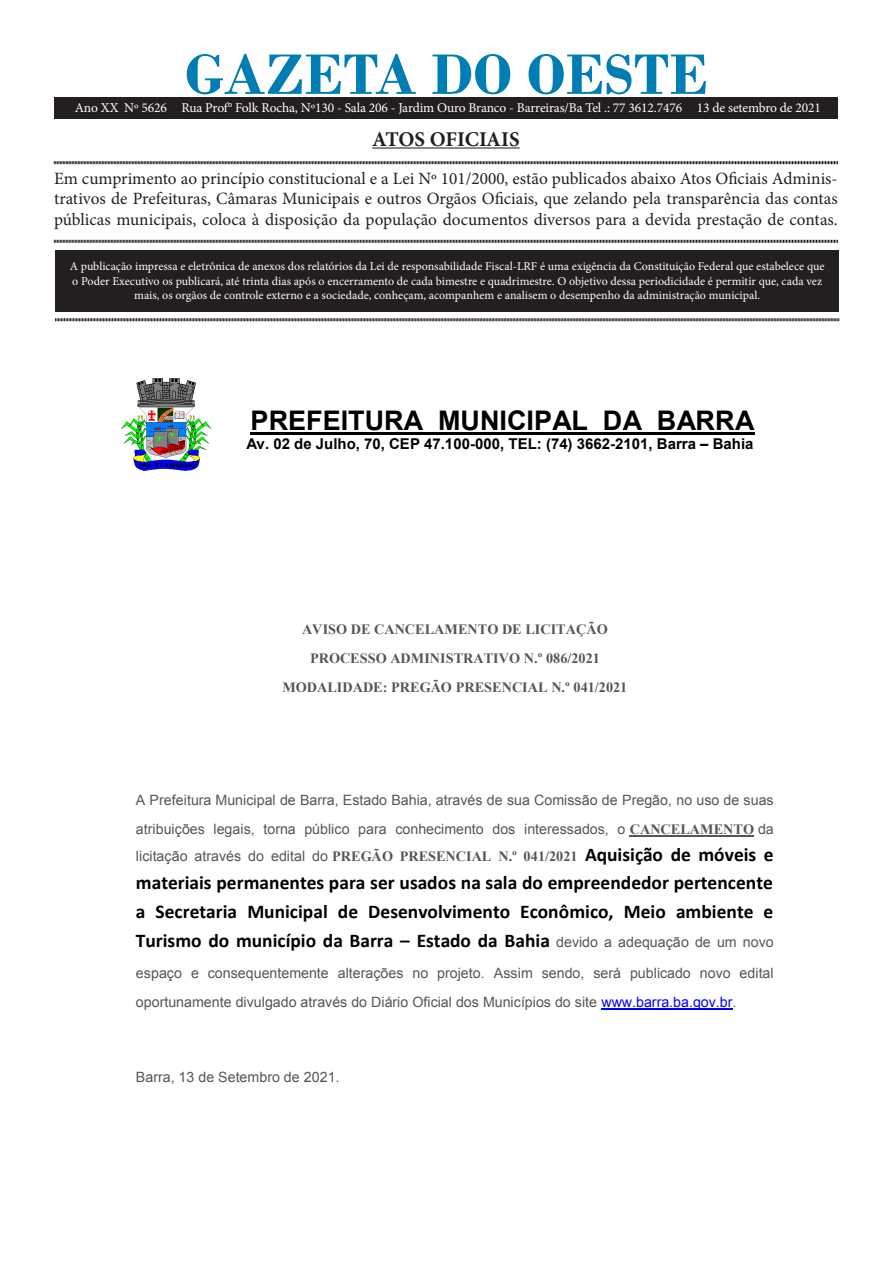
<style>
.page{position:relative;width:893px;height:1263px;background:#fff}
.page>*{position:absolute;margin:0;border:0;box-sizing:border-box;transform-origin:0 0}
.t1{font:700 60px "Bodoni";color:#007eb4}
.t2{font:700 27px "Arial";color:#000}
.t3{font:700 21px "Minion Pro";letter-spacing:-.005em;color:#231f20}
.t4{font:700 19.5px/28.8px "Calibri";color:#000;text-align:justify}
.t5{font:17.25px/20.7px "Minion Pro";color:#231f20;text-align:justify}
.t6{font:700 15px "Arial";color:#000}
.t7{font:14.25px/28.7px "Arial";color:#555}
.t8{font:700 14.25px/28.8px "Times New Roman";color:#555;text-align:center}
.t9{font:13.5px "Minion Pro";letter-spacing:-.01em;color:#fff}
.t10{font:12px/14.4px "Minion Pro";color:#fff;text-align:center}
.s1{font-style:inherit}
.s2{font-family:"Times New Roman";font-weight:700}
.s3{font-family:"Arial";font-weight:400}
.s4{font-family:"Calibri";font-size:19.5px;color:#000}
.s5{font-family:"Arial";font-weight:400;font-size:14.25px;color:#555}
.s6{color:#00f}
</style>
<div class="page">
<div style="left:55px;top:250px;width:784px;height:61px;background:#231f20"></div>
<hr style="left:372px;top:147px;width:148px;height:2px;background:#231f20">
<svg style="left:54px;top:161px;width:784px;height:4px;background:#908e8e"></svg>
<svg style="left:54px;top:239px;width:784px;height:4px;background:#908e8e"></svg>
<svg style="left:55px;top:318px;width:784px;height:4px;background:#908e8e"></svg>
<div style="left:54px;top:98px;width:784px;height:20px;background:#231f20"></div>
<img style="left:121px;top:378px;width:91px;height:93px">
<hr style="left:251px;top:432px;width:504px;height:3px;background:#000">
<hr style="left:630px;top:835px;width:124px;height:2px;background:#555">
<hr style="left:601px;top:1008px;width:131px;height:1px;background:#00f">
<p class="t1" style="left:185px;top:39px;width:525px">GAZETA DO OESTE</p>
<p class="t3" style="left:372px;top:124px;width:149px">ATOS OFICIAIS</p>
<p class="t5" style="left:54px;top:168px;width:785px">Em cumprimento ao princípio constitucional e a Lei Nº 101/2000, estão publicados abaixo Atos Oficiais Adminis&shy;trativos de Prefeituras, Câmaras Municipais e outros Orgãos Oficiais, que zelando pela transparência das contas públicas municipais, coloca à disposição da população documentos diversos para a devida prestação de contas.</p>
<p class="t10" style="left:70px;top:259px;width:756px">A publicação impressa e eletrônica de anexos dos relatórios da Lei de responsabilidade Fiscal-LRF é uma exigência da Constituição Federal que estabelece que o Poder Executivo os publicará, até trinta dias após o encerramento de cada bimestre e quadrimestre. O objetivo dessa periodicidade é permitir que, cada vez mais, os orgãos de controle externo e a sociedade, conheçam, acompanhem e analisem o desempenho da administração municipal.</p>
<p class="t9" style="left:75px;top:98px;width:748px">Ano XX Nº 5626 Rua Prof° Folk Rocha, Nº130 - Sala 206 - Jardim Ouro Branco - Barreiras/Ba Tel .: 77 3612.7476 13 de setembro de 2021</p>
<p class="t2" style="left:251px;top:402px;width:505px">PREFEITURA MUNICIPAL DA BARRA</p>
<p class="t6" style="left:246px;top:434px;width:509px">Av. 02 de Julho, 70, CEP 47.100-000, TEL: (74) 3662-2101, Barra <span class="s1">–</span> Bahia</p>
<p class="t8" style="left:282px;top:614px;width:346px">AVISO DE CANCELAMENTO DE LICITAÇÃO<br>PROCESSO ADMINISTRATIVO N.º 086/2021<br>MODALIDADE: PREGÃO PRESENCIAL N.º 041/2021</p>
<p class="t7" style="left:136px;top:786px;width:639px">A Prefeitura Municipal de Barra, Estado Bahia, através de sua Comissão de Pregão, no uso de suas atribuições legais, torna público para conhecimento dos interessados, o <span class="s2">CANCELAMENTO</span> da</p>
<p class="t8" style="left:136px;top:841px;width:639px"><span class="s3">licitação através do edital do</span> PREGÃO PRESENCIAL N.º 041/2021 <span class="s4">Aquisição de móveis e</span></p>
<p class="t4" style="left:136px;top:868px;width:639px">materiais permanentes para ser usados na sala do empreendedor pertencente a Secretaria Municipal de Desenvolvimento Econômico, Meio ambiente e Turismo do município da Barra – Estado da Bahia <span class="s5">devido a adequação de um novo</span></p>
<p class="t7" style="left:136px;top:959px;width:639px">espaço e consequentemente alterações no projeto. Assim sendo, será publicado novo edital oportunamente divulgado através do Diário Oficial dos Municípios do site <span class="s6">www.barra.ba.gov.br</span>.</p>
<p class="t7" style="left:136px;top:1063px;width:205px">Barra, 13 de Setembro de 2021.</p>
</div>
